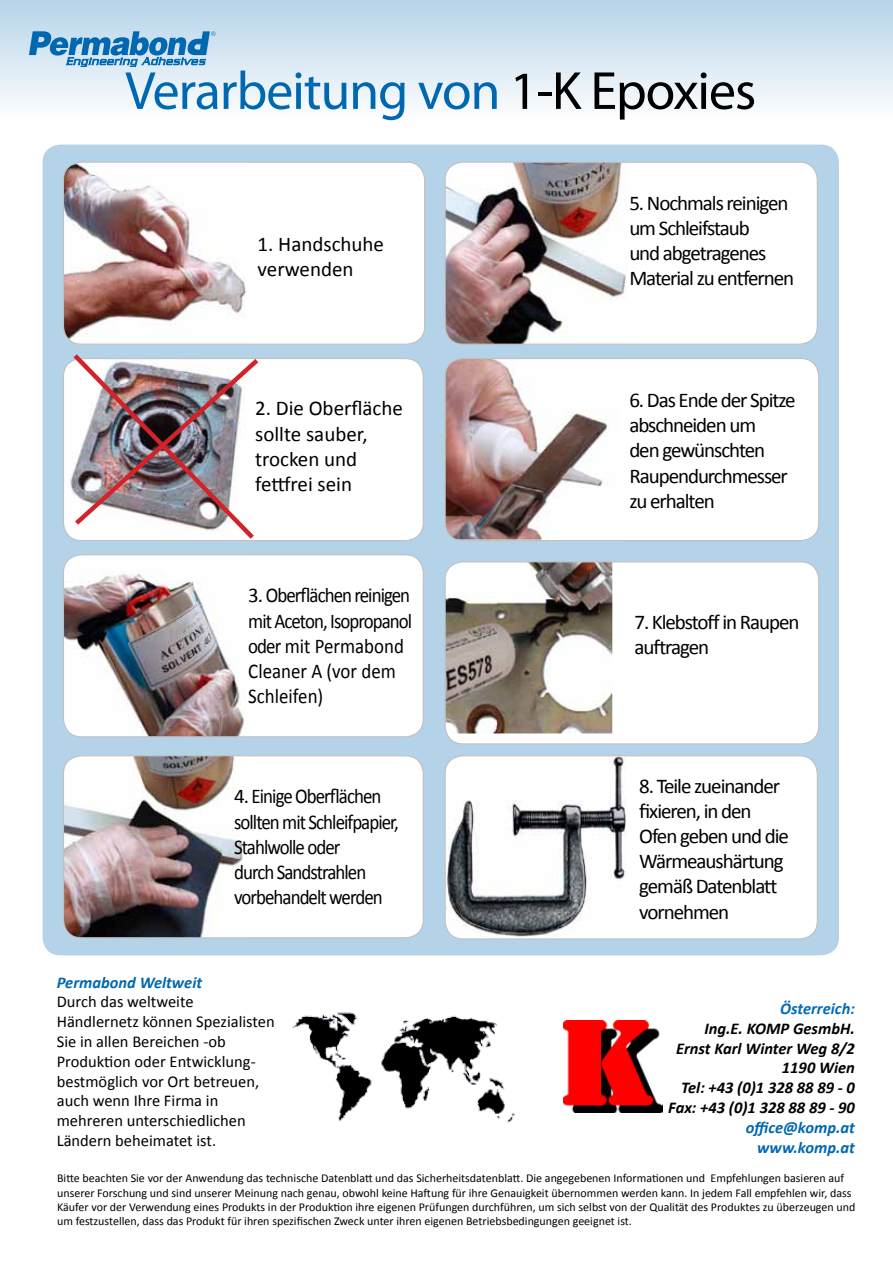
<style>
.page{position:relative;width:893px;height:1263px;background:#fff}
.page>*{position:absolute;margin:0;border:0;box-sizing:border-box;transform-origin:0 0}
.t1{font:54px "Myriad Pro";letter-spacing:-.02em;color:#0067b1}
.t2{font:21px/25.2px "Calibri";letter-spacing:-.05em;color:#000}
.t3{font:21px/25.2px "Calibri";color:#000}
.t4{font:16.5px/19.8px "Calibri";color:#000}
.t5{font:italic 700 16.5px/19.8px "Calibri";color:#000;text-align:right}
.t6{font:italic 700 16.5px/19.8px "Calibri";color:#0067b1;text-align:right}
.t7{font:italic 700 16.5px "Calibri";color:#006bba}
.t8{font:12px/14.4px "Calibri";color:#000}
.s1{color:#000}
</style>
<div class="page">
<div style="left:43px;top:145px;width:796px;height:810px;background:#b5d3e8;border-radius:18px"></div>
<div style="left:0;top:0;width:893px;height:122px;background:linear-gradient(to bottom,#b5d3e9,#fefeff)"></div>
<img style="left:292px;top:1012px;width:223px;height:111px">
<div style="left:445px;top:359px;width:374px;height:182px;background:#fff;border-radius:18px"></div>
<img style="left:445px;top:359px;width:164px;height:180px">
<div style="left:445px;top:358px;width:374px;height:183px;border:1px solid #bec0c2;border-radius:18px"></div>
<div style="left:445px;top:562px;width:374px;height:182px;background:#fff;border-radius:18px"></div>
<img style="left:445px;top:563px;width:167px;height:170px">
<div style="left:445px;top:561px;width:374px;height:183px;border:1px solid #bec0c2;border-radius:18px"></div>
<div style="left:63px;top:756px;width:360px;height:182px;background:#fff;border-radius:18px"></div>
<img style="left:63px;top:757px;width:180px;height:181px">
<div style="left:63px;top:755px;width:361px;height:183px;border:1px solid #bec0c2;border-radius:18px"></div>
<div style="left:445px;top:756px;width:372px;height:183px;background:#fff;border-radius:18px"></div>
<img style="left:445px;top:757px;width:181px;height:182px">
<div style="left:445px;top:755px;width:373px;height:184px;border:1px solid #bec0c2;border-radius:18px"></div>
<div style="left:63px;top:555px;width:360px;height:182px;background:#fff;border-radius:18px"></div>
<img style="left:63px;top:556px;width:182px;height:181px">
<div style="left:63px;top:554px;width:361px;height:183px;border:1px solid #bec0c2;border-radius:18px"></div>
<div style="left:445px;top:162px;width:372px;height:182px;background:#fff;border-radius:18px"></div>
<img style="left:445px;top:162px;width:182px;height:182px">
<div style="left:445px;top:162px;width:373px;height:183px;border:1px solid #bec0c2;border-radius:18px"></div>
<div style="left:63px;top:162px;width:362px;height:182px;background:#fff;border-radius:18px"></div>
<img style="left:63px;top:162px;width:184px;height:181px">
<div style="left:63px;top:162px;width:362px;height:183px;border:1px solid #bec0c2;border-radius:18px"></div>
<div style="left:63px;top:359px;width:360px;height:182px;background:#fff;border-radius:18px"></div>
<img style="left:69px;top:354px;width:194px;height:187px">
<svg style="left:29px;top:31px;width:186px;height:36px;background:#74acd4"></svg>
<img style="left:563px;top:1020px;width:100px;height:93px">
<h1 class="t1" style="left:125px;top:57px;width:632px">Verarbeitung von <span class="s1">1-K Epoxies</span></h1>
<h2 class="t3" style="left:258px;top:231px;width:128px">1. Handschuhe verwenden</h2>
<h2 class="t3" style="left:255px;top:396px;width:149px">2. Die Oberfläche sollte sauber, trocken und fettfrei sein</h2>
<h2 class="t2" style="left:248px;top:583px;width:165px">3. Oberflächen reinigen mit Aceton, Isopropanol oder mit Permabond<br>Cleaner A (vor dem<br>Schleifen)</h2>
<h2 class="t2" style="left:234px;top:784px;width:166px">4. Einige Oberflächen sollten mit Schleifpapier,<br>Stahlwolle oder<br>durch Sandstrahlen vorbehandelt werden</h2>
<h3 class="t6" style="left:57px;top:972px;width:147px">Permabond Weltweit</h3>
<h3 class="t4" style="left:57px;top:992px;width:219px">Durch das weltweite<br>Händlernetz können Spezialisten<br>Sie in allen Bereichen -ob<br>Produktion oder Entwicklung&shy;bestmöglich vor Ort betreuen, auch wenn Ihre Firma in mehreren unterschiedlichen<br>Ländern beheimatet ist.</h3>
<h2 class="t2" style="left:629px;top:190px;width:166px">5. Nochmals reinigen um Schleifstaub<br>und abgetragenes<br>Material zu entfernen</h2>
<h2 class="t2" style="left:629px;top:387px;width:168px">6. Das Ende der Spitze abschneiden um<br>den gewünschten<br>Raupendurchmesser zu erhalten</h2>
<h2 class="t2" style="left:634px;top:609px;width:167px">7. Klebstoff in Raupen auftragen</h2>
<h2 class="t2" style="left:639px;top:773px;width:151px">8. Teile zueinander fixieren, in den<br>Ofen geben und die<br>Wärmeaushärtung gemäß Datenblatt vornehmen</h2>
<h3 class="t7" style="left:780px;top:998px;width:76px">Österreich:</h3>
<h3 class="t5" style="left:668px;top:1018px;width:188px">Ing.E. KOMP GesmbH.<br>Ernst Karl Winter Weg 8/2<br>1190 Wien<br>Tel: +43 (0)1 328 88 89 - 0<br>Fax: +43 (0)1 328 88 89 - 90</h3>
<h3 class="t6" style="left:746px;top:1117px;width:111px">office@komp.at www.komp.at</h3>
<p class="t8" style="left:57px;top:1171px;width:800px">Bitte beachten Sie vor der Anwendung das technische Datenblatt und das Sicherheitsdatenblatt. Die angegebenen Informationen und Empfehlungen basieren auf unserer Forschung und sind unserer Meinung nach genau, obwohl keine Haftung für ihre Genauigkeit übernommen werden kann. In jedem Fall empfehlen wir, dass Käufer vor der Verwendung eines Produkts in der Produktion ihre eigenen Prüfungen durchführen, um sich selbst von der Qualität des Produktes zu überzeugen und um festzustellen, dass das Produkt für ihren spezifischen Zweck unter ihren eigenen Betriebsbedingungen geeignet ist.</p>
</div>
